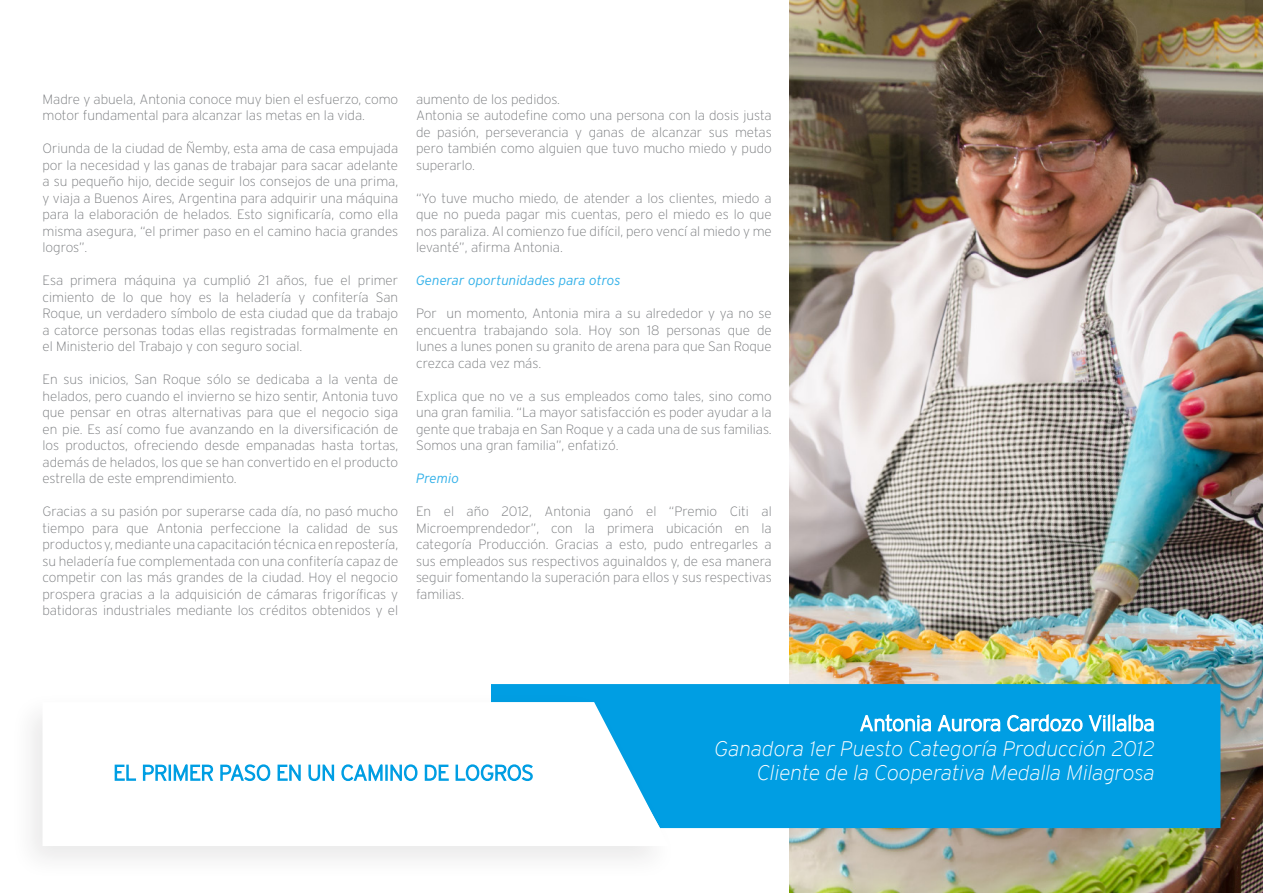
<style>
.page{position:relative;width:1263px;height:893px;background:#fff}
.page>*{position:absolute;margin:0;border:0;box-sizing:border-box;transform-origin:0 0}
.NOMBRES_-_Copia{font:italic 200 21px "Interstate";color:#fff}
.TEXTO_CORRIDO{font:200 13.5px/16.5px "Interstate";color:#76787b;text-align:justify}
.SUBTITULOS{font:italic 300 13.5px "Interstate";color:#33b1e9}
</style>
<div class="page">
<img style="left:790px;top:0;width:473px;height:893px">
<div style="left:491px;top:684px;width:729px;height:144px;background:#009ee3"></div>
<div style="left:9px;top:689px;width:671px;height:192px;background:#231f20;opacity:.1"></div>
<svg style="left:43px;top:702px;width:626px;height:144px"></svg>
<svg style="left:859px;top:712px;width:295px;height:22px"></svg>
<svg style="left:114px;top:760px;width:100px;height:28px"></svg>
<svg style="left:220px;top:762px;width:51px;height:20px"></svg>
<svg style="left:277px;top:762px;width:24px;height:21px"></svg>
<svg style="left:308px;top:762px;width:27px;height:21px"></svg>
<svg style="left:341px;top:760px;width:42px;height:28px"></svg>
<div style="left:385px;top:765px;width:3px;height:16px;border:2px solid #009ee3"></div>
<svg style="left:390px;top:762px;width:28px;height:21px"></svg>
<svg style="left:424px;top:764px;width:25px;height:18px"></svg>
<svg style="left:455px;top:764px;width:79px;height:18px"></svg>
<p class="TEXTO_CORRIDO" style="left:43px;top:91px;width:357px">Madre y abuela, Antonia conoce muy bien el esfuerzo, como motor fundamental para alcanzar las metas en la vida.</p>
<p class="TEXTO_CORRIDO" style="left:43px;top:140px;width:357px">Oriunda de la ciudad de Ñemby, esta ama de casa empujada por la necesidad y las ganas de trabajar para sacar adelante a su pequeño hijo, decide seguir los consejos de una prima, y viaja a Buenos Aires, Argentina para adquirir una máquina para la elaboración de helados. Esto significaría, como ella misma asegura, “el primer paso en el camino hacia grandes logros”.</p>
<p class="TEXTO_CORRIDO" style="left:43px;top:272px;width:357px">Esa primera máquina ya cumplió 21 años, fue el primer cimiento de lo que hoy es la heladería y confitería San Roque, un verdadero símbolo de esta ciudad que da trabajo a catorce personas todas ellas registradas formalmente en el Ministerio del Trabajo y con seguro social.</p>
<p class="TEXTO_CORRIDO" style="left:43px;top:371px;width:357px">En sus inicios, San Roque sólo se dedicaba a la venta de helados, pero cuando el invierno se hizo sentir, Antonia tuvo que pensar en otras alternativas para que el negocio siga en pie. Es así como fue avanzando en la diversificación de los productos, ofreciendo desde empanadas hasta tortas, además de helados, los que se han convertido en el producto estrella de este emprendimiento.</p>
<p class="TEXTO_CORRIDO" style="left:43px;top:503px;width:357px">Gracias a su pasión por superarse cada día, no pasó mucho tiempo para que Antonia perfeccione la calidad de sus productos y, mediante una capacitación técnica en repostería, su heladería fue complementada con una confitería capaz de competir con las más grandes de la ciudad. Hoy el negocio prospera gracias a la adquisición de cámaras frigoríficas y batidoras industriales mediante los créditos obtenidos y el</p>
<p class="TEXTO_CORRIDO" style="left:416px;top:91px;width:146px">aumento de los pedidos.</p>
<p class="TEXTO_CORRIDO" style="left:416px;top:107px;width:357px">Antonia se autodefine como una persona con la dosis justa de pasión, perseverancia y ganas de alcanzar sus metas pero también como alguien que tuvo mucho miedo y pudo superarlo.</p>
<p class="TEXTO_CORRIDO" style="left:416px;top:190px;width:357px">“Yo tuve mucho miedo, de atender a los clientes, miedo a que no pueda pagar mis cuentas, pero el miedo es lo que nos paraliza. Al comienzo fue difícil, pero vencí al miedo y me levanté”, afirma Antonia.</p>
<p class="SUBTITULOS" style="left:416px;top:273px;width:206px">Generar oportunidades para otros</p>
<p class="TEXTO_CORRIDO" style="left:416px;top:305px;width:357px">Por un momento, Antonia mira a su alrededor y ya no se encuentra trabajando sola. Hoy son 18 personas que de lunes a lunes ponen su granito de arena para que San Roque crezca cada vez más.</p>
<p class="TEXTO_CORRIDO" style="left:416px;top:388px;width:357px">Explica que no ve a sus empleados como tales, sino como una gran familia. “La mayor satisfacción es poder ayudar a la gente que trabaja en San Roque y a cada una de sus familias.<br>Somos una gran familia”, enfatizó.</p>
<p class="SUBTITULOS" style="left:416px;top:471px;width:45px">Premio</p>
<p class="TEXTO_CORRIDO" style="left:416px;top:503px;width:357px">En el año 2012, Antonia ganó el “Premio Citi al Microemprendedor”, con la primera ubicación en la categoría Producción. Gracias a esto, pudo entregarles a sus empleados sus respectivos aguinaldos y, de esa manera seguir fomentando la superación para ellos y sus respectivas familias.</p>
<p class="NOMBRES_-_Copia" style="left:715px;top:737px;width:442px">Ganadora 1er Puesto Categoría Producción 2012</p>
<p class="NOMBRES_-_Copia" style="left:757px;top:761px;width:399px">Cliente de la Cooperativa Medalla Milagrosa</p>
</div>
